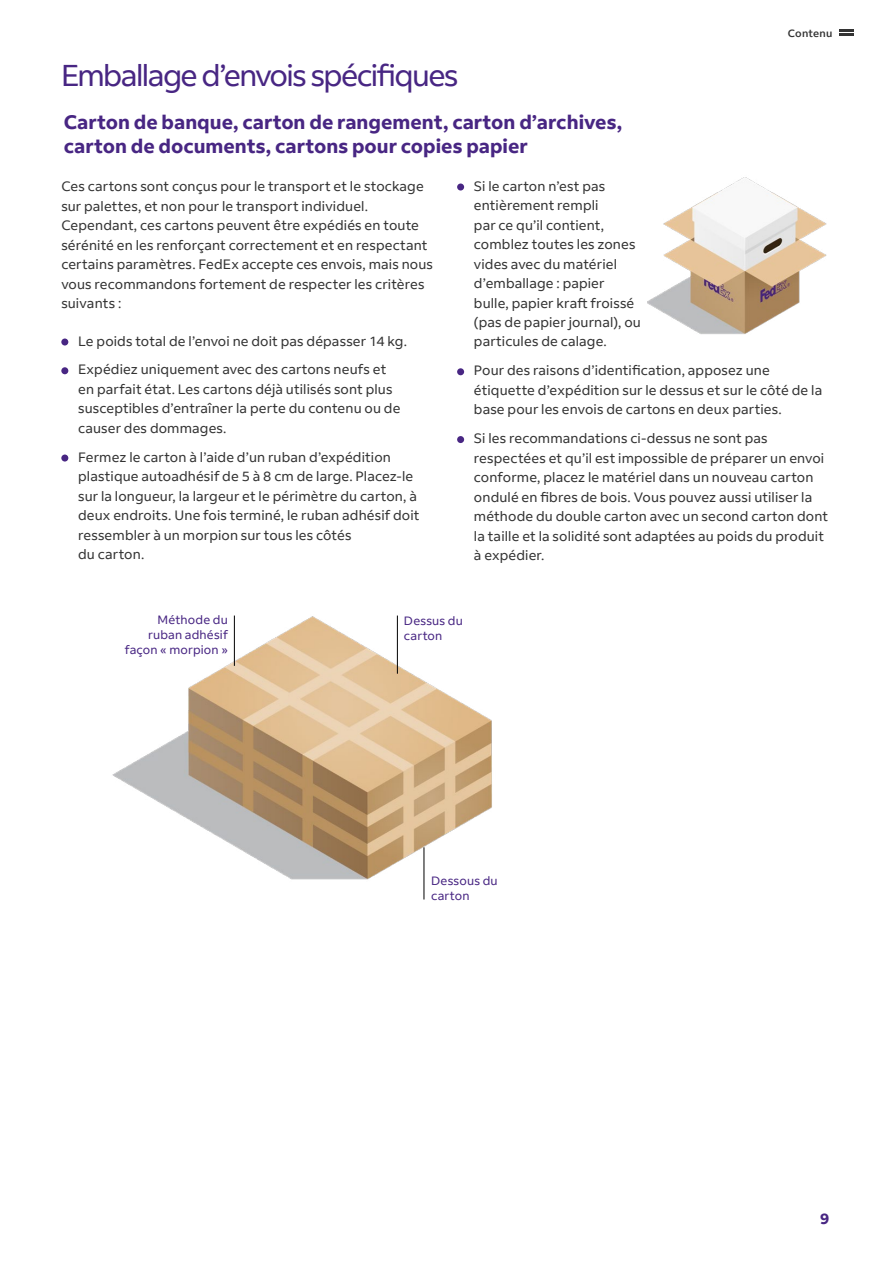
<style>
.page{position:relative;width:893px;height:1263px;background:#fff}
.page>*{position:absolute;margin:0;border:0;box-sizing:border-box;transform-origin:0 0}
.t1{font:30px "Fed Ex Sans";letter-spacing:-.05em;color:#482683}
.t2{font:700 19.5px/24px "Fed Ex Sans";color:#482683}
.t3{font:700 15px "Fed Ex Sans";color:#482683}
.t4{font:13.5px/19.5px "Fed Ex Sans";letter-spacing:.01em;color:#333}
.t5{font:12px/15px "Fed Ex Sans";letter-spacing:.015em;color:#482683}
.t6{font:500 10.5px "Fed Ex Sans";letter-spacing:.02em;color:#333}
</style>
<div class="page">
<div style="left:61px;top:338px;width:7px;height:7px;background:#482683;border-radius:50%"></div>
<div style="left:61px;top:367px;width:7px;height:7px;background:#482683;border-radius:50%"></div>
<div style="left:61px;top:454px;width:7px;height:7px;background:#482683;border-radius:50%"></div>
<div style="left:457px;top:183px;width:7px;height:8px;background:#482683;border-radius:50%"></div>
<div style="left:457px;top:368px;width:7px;height:7px;background:#482683;border-radius:50%"></div>
<div style="left:457px;top:436px;width:7px;height:7px;background:#482683;border-radius:50%"></div>
<img style="left:647px;top:177px;width:180px;height:157px">
<img style="left:112px;top:615px;width:380px;height:273px">
<hr style="left:234px;top:615px;width:1px;height:51px;background:#000">
<hr style="left:397px;top:615px;width:1px;height:59px;background:#000">
<hr style="left:424px;top:847px;width:1px;height:52px;background:#000">
<svg style="left:839px;top:30px;width:14px;height:6px"></svg>
<h1 class="t1" style="left:61px;top:58px;width:399px">Emballage d’envois spécifiques</h1>
<h2 class="t2" style="left:64px;top:110px;width:560px">Carton de banque, carton de rangement, carton d’archives, carton de documents, cartons pour copies papier</h2>
<p class="t6" style="left:788px;top:27px;width:46px">Contenu</p>
<p class="t4" style="left:61px;top:177px;width:373px">Ces cartons sont conçus pour le transport et le stockage sur palettes, et non pour le transport individuel.<br>Cependant, ces cartons peuvent être expédiés en toute sérénité en les renforçant correctement et en respectant certains paramètres. FedEx accepte ces envois, mais nous vous recommandons fortement de respecter les critères suivants :</p>
<p class="t4" style="left:78px;top:326px;width:330px;line-height:28.8px">Le poids total de l’envoi ne doit pas dépasser 14 kg.<br>Expédiez uniquement avec des cartons neufs et</p>
<p class="t4" style="left:78px;top:379px;width:324px">en parfait état. Les cartons déjà utilisés sont plus susceptibles d’entraîner la perte du contenu ou de causer des dommages.</p>
<p class="t4" style="left:78px;top:447px;width:343px">Fermez le carton à l’aide d’un ruban d’expédition plastique autoadhésif de 5 à 8 cm de large. Placez-le sur la longueur, la largeur et le périmètre du carton, à deux endroits. Une fois terminé, le ruban adhésif doit ressembler à un morpion sur tous les côtés<br>du carton.</p>
<p class="t4" style="left:474px;top:176px;width:168px">Si le carton n’est pas entièrement rempli<br>par ce qu’il contient, comblez toutes les zones vides avec du matériel d’emballage : papier bulle, papier kraft froissé (pas de papier journal), ou particules de calage.</p>
<p class="t4" style="left:474px;top:361px;width:350px">Pour des raisons d’identification, apposez une étiquette d’expédition sur le dessus et sur le côté de la base pour les envois de cartons en deux parties.</p>
<p class="t4" style="left:474px;top:429px;width:356px">Si les recommandations ci-dessus ne sont pas respectées et qu’il est impossible de préparer un envoi conforme, placez le matériel dans un nouveau carton ondulé en fibres de bois. Vous pouvez aussi utiliser la méthode du double carton avec un second carton dont la taille et la solidité sont adaptées au poids du produit à expédier.</p>
<p class="t5" style="left:125px;top:613px;width:105px;text-align:right">Méthode du ruban adhésif façon « morpion »</p>
<p class="t5" style="left:404px;top:613px;width:60px">Dessus du carton</p>
<p class="t5" style="left:431px;top:873px;width:68px">Dessous du carton</p>
<p class="t3" style="left:820px;top:1210px;width:11px">9</p>
</div>
